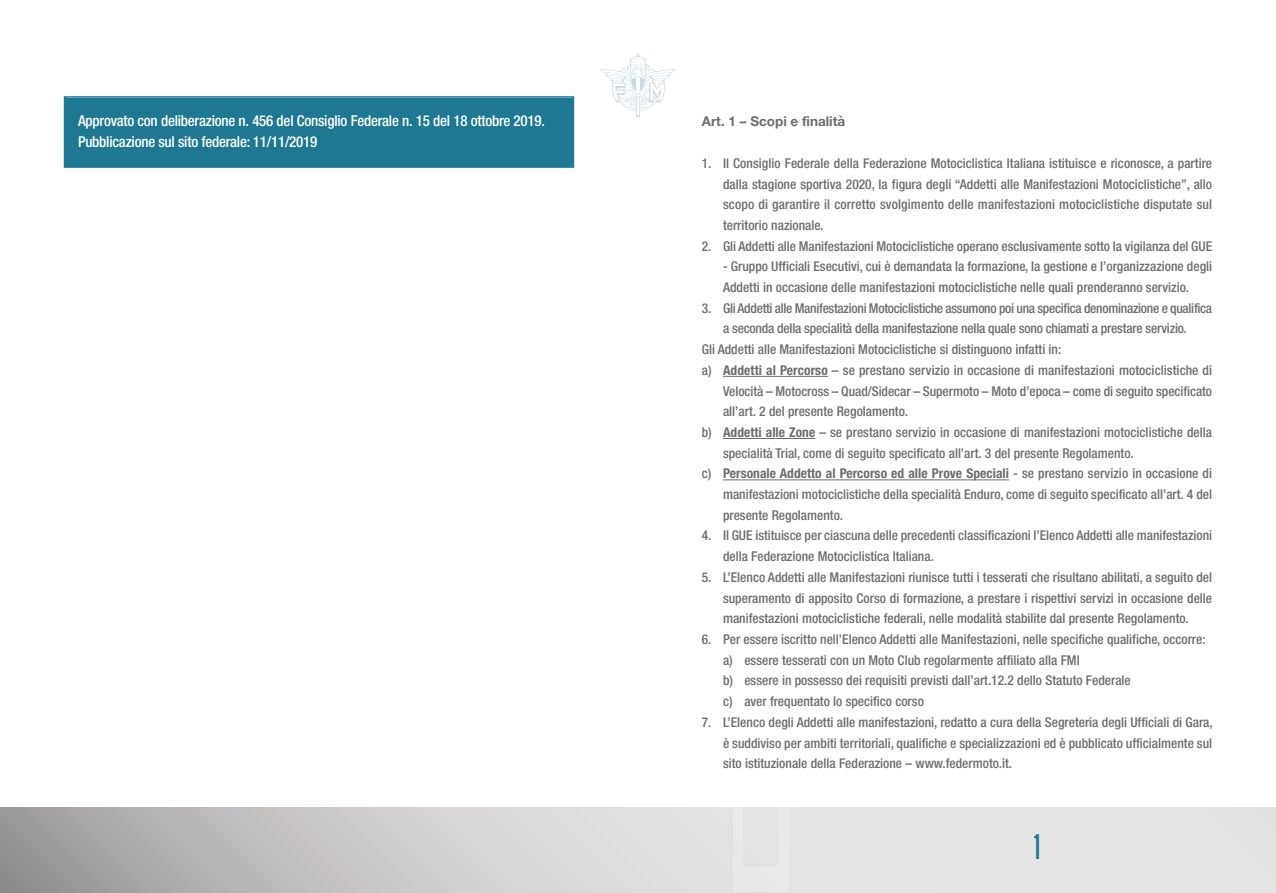
<style>
.page{position:relative;width:1276px;height:893px;background:#fff}
.page>*{position:absolute;margin:0;border:0;box-sizing:border-box;transform-origin:0 0}
.t1{font:34.5px "Libel Suit";color:#1e7793}
.t2{font:500 condensed 15px/20.7px "Helvetica Neue";letter-spacing:-.015em;color:#fff}
.t3{font:500 condensed 13.5px/20.7px "Helvetica Neue";color:#6c6d70;text-align:justify}
.t4{font:500 condensed 13.5px "Helvetica Neue";letter-spacing:-.02em;color:#6c6d70}
.t5{font:700 condensed 13.5px "Helvetica Neue";letter-spacing:.005em;color:#6c6d70}
.t6{font:700 13.5px "Helvetica Neue";color:#6c6d70}
.s1{font-weight:700}
.s2{font-weight:500}
</style>
<div class="page">
<svg style="left:600px;top:53px;width:76px;height:64px"></svg>
<hr style="left:723px;top:376px;width:105px;height:1px;background:#6c6d70">
<hr style="left:723px;top:438px;width:92px;height:1px;background:#6c6d70">
<hr style="left:723px;top:480px;width:286px;height:1px;background:#6c6d70">
<div style="left:65px;top:98px;width:508px;height:68px;background:#1e7793"></div>
<div style="left:64px;top:96px;width:510px;height:72px;border:2px solid #1e7793"></div>
<svg style="left:0;top:808px;width:1276px;height:85px;background:#d3d1d2"></svg>
<p class="t2" style="left:78px;top:112px;width:468px">Approvato con deliberazione n. 456 del Consiglio Federale n. 15 del 18 ottobre 2019.<br>Pubblicazione sul sito federale: 11/11/2019</p>
<p class="t6" style="left:702px;top:113px;width:145px">Art. 1 – Scopi e finalità</p>
<p class="t3" style="left:723px;top:154px;width:490px;text-indent:-21px">1. Il Consiglio Federale della Federazione Motociclistica Italiana istituisce e riconosce, a partire dalla stagione sportiva 2020, la figura degli “Addetti alle Manifestazioni Motociclistiche”, allo scopo di garantire il corretto svolgimento delle manifestazioni motociclistiche disputate sul territorio nazionale.</p>
<p class="t3" style="left:702px;top:237px;width:512px">2. Gli Addetti alle Manifestazioni Motociclistiche operano esclusivamente sotto la vigilanza del GUE</p>
<p class="t3" style="left:723px;top:257px;width:490px">- Gruppo Ufficiali Esecutivi, cui è demandata la formazione, la gestione e l’organizzazione degli<br>Addetti in occasione delle manifestazioni motociclistiche nelle quali prenderanno servizio.</p>
<p class="t4" style="left:702px;top:303px;width:512px">3. Gli Addetti alle Manifestazioni Motociclistiche assumono poi una specifica denominazione e qualifica</p>
<p class="t3" style="left:723px;top:319px;width:465px">a seconda della specialità della manifestazione nella quale sono chiamati a prestare servizio.</p>
<p class="t3" style="left:702px;top:340px;width:361px">Gli Addetti alle Manifestazioni Motociclistiche si distinguono infatti in:</p>
<p class="t3" style="left:702px;top:361px;width:512px">a) <span class="s1">Addetti al Percorso</span> – se prestano servizio in occasione di manifestazioni motociclistiche di</p>
<p class="t3" style="left:723px;top:382px;width:490px">Velocità – Motocross – Quad/Sidecar – Supermoto – Moto d’epoca – come di seguito specificato</p>
<p class="t3" style="left:723px;top:402px;width:186px">all’art. 2 del presente Regolamento.</p>
<p class="t3" style="left:702px;top:423px;width:512px">b) <span class="s1">Addetti alle Zone</span> – se prestano servizio in occasione di manifestazioni motociclistiche della</p>
<p class="t3" style="left:723px;top:444px;width:412px">specialità Trial, come di seguito specificato all’art. 3 del presente Regolamento.</p>
<p class="t5" style="left:702px;top:462px;width:512px"><span class="s2">c)</span> Personale Addetto al Percorso ed alle Prove Speciali <span class="s2">- se prestano servizio in occasione di</span></p>
<p class="t3" style="left:723px;top:485px;width:490px">manifestazioni motociclistiche della specialità Enduro, come di seguito specificato all’art. 4 del</p>
<p class="t3" style="left:723px;top:506px;width:121px">presente Regolamento.</p>
<p class="t3" style="left:723px;top:526px;width:490px;text-indent:-21px">4. Il GUE istituisce per ciascuna delle precedenti classificazioni l’Elenco Addetti alle manifestazioni della Federazione Motociclistica Italiana.</p>
<p class="t3" style="left:723px;top:568px;width:490px;text-indent:-21px">5. L’Elenco Addetti alle Manifestazioni riunisce tutti i tesserati che risultano abilitati, a seguito del superamento di apposito Corso di formazione, a prestare i rispettivi servizi in occasione delle manifestazioni motociclistiche federali, nelle modalità stabilite dal presente Regolamento.</p>
<p class="t3" style="left:723px;top:630px;width:484px;text-align:left;text-indent:-21px">6. Per essere iscritto nell’Elenco Addetti alle Manifestazioni, nelle specifiche qualifiche, occorre: a) essere tesserati con un Moto Club regolarmente affiliato alla FMI<br>b) essere in possesso dei requisiti previsti dall’art.12.2 dello Statuto Federale<br>c) aver frequentato lo specifico corso</p>
<p class="t3" style="left:723px;top:713px;width:491px;text-indent:-21px">7. L’Elenco degli Addetti alle manifestazioni, redatto a cura della Segreteria degli Ufficiali di Gara, è suddiviso per ambiti territoriali, qualifiche e specializzazioni ed è pubblicato ufficialmente sul sito istituzionale della Federazione – www.federmoto.it.</p>
<h1 class="t1" style="left:1034px;top:828px;width:7px">1</h1>
</div>
